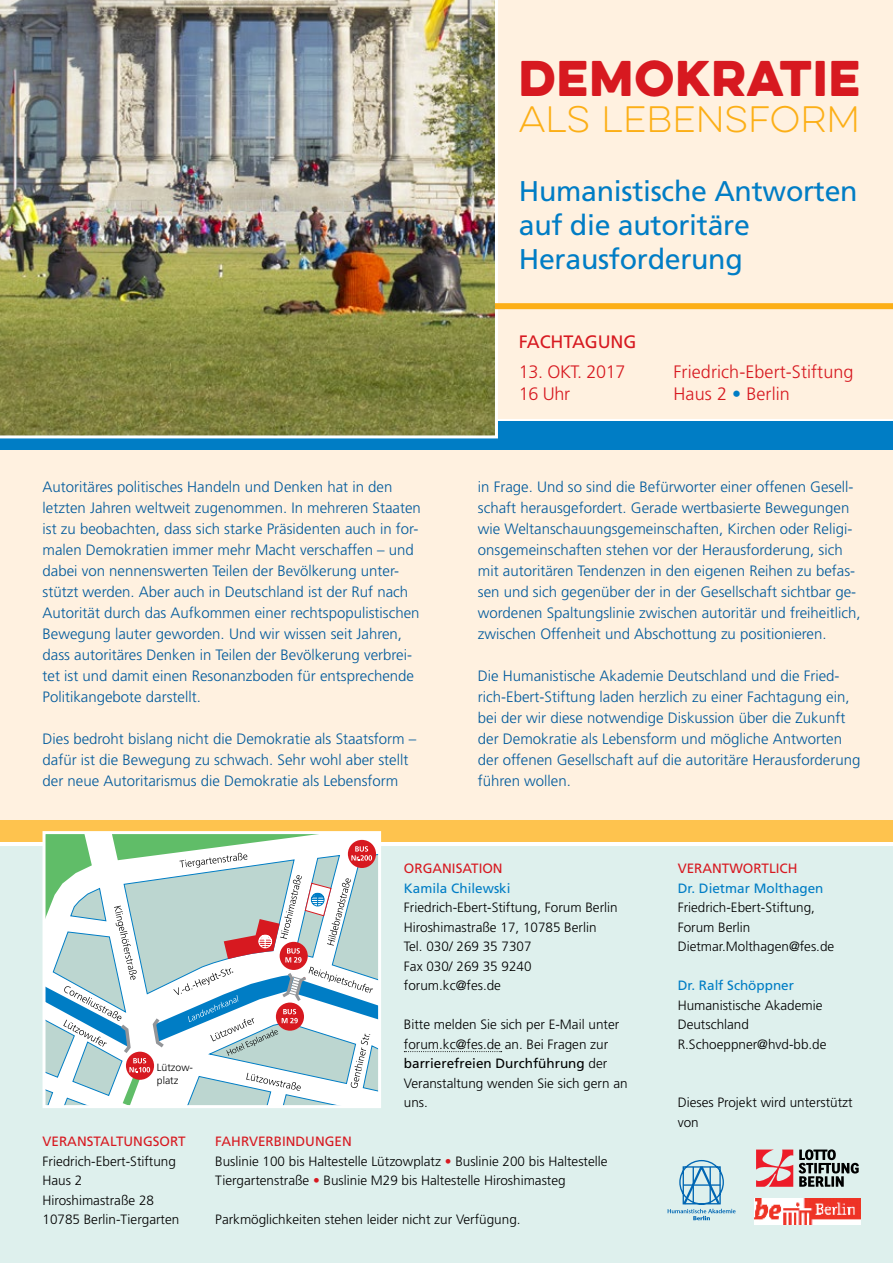
<style>
.page{position:relative;width:893px;height:1263px;background:#fff}
.page>*{position:absolute;margin:0;border:0;box-sizing:border-box;transform-origin:0 0}
.überschrift_seite_ob{font:45px "Eveleth Clean";letter-spacing:.03em;color:#d71920}
.überschrift_seite_ob-2{font:100 33px "Eveleth Clean";color:#fcaf17}
.programmpunkte_gross{font:28.5px/34.2px "Frutiger LT Pro";letter-spacing:-.01em;color:#007dc5}
.programmpunkte_gross-2{font:300 18px/21.6px "Frutiger LT Std";letter-spacing:.005em;color:#d71920}
.programmpunkte_gross-3{font:300 18px/21.6px "Frutiger LT Std";letter-spacing:-.02em;color:#d71920}
.überschrift_seite_ob-3{font:18px "Frutiger LT Pro";letter-spacing:-.01em;color:#d71920}
.einleitungstext{font:300 15px/21px "Frutiger LT Std";color:#005a9c}
.einleitungstext_orga{font:300 13.5px/19.5px "Frutiger LT Std";color:#000}
.einleitungstext-2{font:300 13.5px/19.5px "Frutiger LT Std";color:#000}
.einleitungstext_orga-2{font:13.5px "Frutiger LT Pro";color:#d71920}
.t1{font:300 10.5px/12.6px "Frutiger LT Std";color:#000}
.t2{font:300 9px "Frutiger LT Std";color:#000}
.s1{color:#007dc5}
.s2{font-family:"Frutiger LT Pro";font-weight:400;color:#007dc5}
.s3{font-family:"Frutiger LT Pro";font-weight:400}
.s4{color:#d71920}
</style>
<div class="page">
<div style="left:0;top:450px;width:893px;height:370px;background:#fff1e0"></div>
<div style="left:0;top:821px;width:893px;height:21px;background:#fec34e"></div>
<div style="left:0;top:846px;width:893px;height:417px;background:#def0ed"></div>
<svg style="left:404px;top:1051px;width:98px;height:1px"></svg>
<svg style="left:756px;top:1149px;width:37px;height:38px"></svg>
<svg style="left:799px;top:1149px;width:60px;height:38px"></svg>
<img style="left:754px;top:1199px;width:106px;height:25px">
<svg style="left:668px;top:1160px;width:68px;height:60px"></svg>
<hr style="left:693px;top:1167px;width:1px;height:37px;background:#0066b3">
<hr style="left:709px;top:1167px;width:2px;height:37px;background:#0066b3">
<hr style="left:683px;top:1184px;width:37px;height:2px;background:#0066b3">
<div style="left:0;top:421px;width:893px;height:29px;background:#007dc5"></div>
<div style="left:496px;top:0;width:397px;height:418px;background:#fff1e0"></div>
<img style="left:0;top:0;width:498px;height:438px">
<div style="left:495px;top:303px;width:398px;height:6px;background:#fcaf17"></div>
<svg style="left:44px;top:832px;width:336px;height:274px"></svg>
<p class="überschrift_seite_ob" style="left:519px;top:44px;width:343px">DEMOKRATIE</p>
<p class="überschrift_seite_ob-2" style="left:519px;top:97px;width:343px">ALS LEBENSFORM</p>
<p class="programmpunkte_gross" style="left:519px;top:174px;width:340px">Humanistische Antworten auf die autoritäre<br>Herausforderung</p>
<p class="einleitungstext" style="left:43px;top:477px;width:380px">Autoritäres politisches Handeln und Denken hat in den letzten Jahren weltweit zugenommen. In mehreren Staaten ist zu beobachten, dass sich starke Präsidenten auch in for&shy;malen Demokratien immer mehr Macht verschaffen – und dabei von nennenswerten Teilen der Bevölkerung unter&shy;stützt werden. Aber auch in Deutschland ist der Ruf nach Autorität durch das Aufkommen einer rechtspopulistischen Bewegung lauter geworden. Und wir wissen seit Jahren, dass autoritäres Denken in Teilen der Bevölkerung verbrei&shy;tet ist und damit einen Resonanzboden für entsprechende Politikangebote darstellt.</p>
<p class="einleitungstext" style="left:43px;top:729px;width:375px">Dies bedroht bislang nicht die Demokratie als Staatsform – dafür ist die Bewegung zu schwach. Sehr wohl aber stellt der neue Autoritarismus die Demokratie als Lebensform</p>
<p class="überschrift_seite_ob-3" style="left:519px;top:331px;width:119px">FACHTAGUNG</p>
<p class="programmpunkte_gross-3" style="left:519px;top:361px;width:108px">13. OKT. 2017<br>16 Uhr</p>
<p class="programmpunkte_gross-2" style="left:673px;top:361px;width:182px">Friedrich-Ebert-Stiftung<br>Haus 2 <span class="s1">•</span> Berlin</p>
<p class="einleitungstext" style="left:478px;top:477px;width:384px">in Frage. Und so sind die Befürworter einer offenen Gesell&shy;schaft herausgefordert. Gerade wertbasierte Bewegungen wie Weltanschauungsgemeinschaften, Kirchen oder Religi&shy;onsgemeinschaften stehen vor der Herausforderung, sich mit autoritären Tendenzen in den eigenen Reihen zu befas&shy;sen und sich gegenüber der in der Gesellschaft sichtbar ge&shy;wordenen Spaltungslinie zwischen autoritär und freiheitlich, zwischen Offenheit und Abschottung zu positionieren.</p>
<p class="einleitungstext" style="left:478px;top:666px;width:384px">Die Humanistische Akademie Deutschland und die Fried&shy;rich-Ebert-Stiftung laden herzlich zu einer Fachtagung ein, bei der wir diese notwendige Diskussion über die Zukunft der Demokratie als Lebensform und mögliche Antworten der offenen Gesellschaft auf die autoritäre Herausforderung führen wollen.</p>
<p class="t1" style="left:157px;top:1061px;width:38px">Lützow&shy;platz</p>
<p class="einleitungstext_orga-2" style="left:43px;top:1133px;width:145px">VERANSTALTUNGSORT</p>
<p class="einleitungstext_orga" style="left:43px;top:1151px;width:135px">Friedrich-Ebert-Stiftung<br>Haus 2</p>
<p class="einleitungstext_orga" style="left:43px;top:1190px;width:138px">Hiroshimastraße 28<br>10785 Berlin-Tiergarten</p>
<p class="t2" style="left:368px;top:1026px;width:4px">.</p>
<p class="einleitungstext_orga-2" style="left:404px;top:860px;width:100px">ORGANISATION</p>
<p class="einleitungstext_orga" style="left:404px;top:878px;width:215px"><span class="s2">Kamila Chilewski<br></span>Friedrich-Ebert-Stiftung, Forum Berlin</p>
<p class="einleitungstext_orga" style="left:404px;top:917px;width:194px">Hiroshimastraße 17, 10785 Berlin</p>
<p class="einleitungstext_orga" style="left:404px;top:937px;width:129px">Tel. 030/ 269 35 7307<br>Fax 030/ 269 35 9240</p>
<p class="einleitungstext_orga" style="left:404px;top:976px;width:99px">forum.kc@fes.de</p>
<p class="einleitungstext-2" style="left:404px;top:1015px;width:225px">Bitte melden Sie sich per E-Mail unter forum.kc@fes.de an. Bei Fragen zur <span class="s3">barrierefreien Durchführung</span> der<br>Veranstaltung wenden Sie sich gern an uns.</p>
<p class="einleitungstext_orga-2" style="left:215px;top:1133px;width:138px">FAHRVERBINDUNGEN</p>
<p class="einleitungstext_orga" style="left:215px;top:1151px;width:394px">Buslinie 100 bis Haltestelle Lützowplatz <span class="s4">•</span> Buslinie 200 bis Haltestelle<br>Tiergartenstraße <span class="s4">•</span> Buslinie M29 bis Haltestelle Hiroshimasteg</p>
<p class="einleitungstext-2" style="left:215px;top:1210px;width:307px">Parkmöglichkeiten stehen leider nicht zur Verfügung.</p>
<p class="einleitungstext_orga-2" style="left:678px;top:860px;width:121px">VERANTWORTLICH</p>
<p class="einleitungstext_orga" style="left:678px;top:878px;width:147px"><span class="s2">Dr. Dietmar Molthagen<br></span>Friedrich-Ebert-Stiftung,<br>Forum Berlin</p>
<p class="einleitungstext_orga" style="left:678px;top:937px;width:158px">Dietmar.Molthagen@fes.de</p>
<p class="einleitungstext-2" style="left:678px;top:976px;width:146px"><span class="s2">Dr. Ralf Schöppner<br></span>Humanistische Akademie<br>Deutschland</p>
<p class="einleitungstext_orga" style="left:678px;top:1034px;width:150px">R.Schoeppner@hvd-bb.de</p>
<p class="einleitungstext_orga" style="left:678px;top:1093px;width:177px">Dieses Projekt wird unterstützt von</p>
</div>
